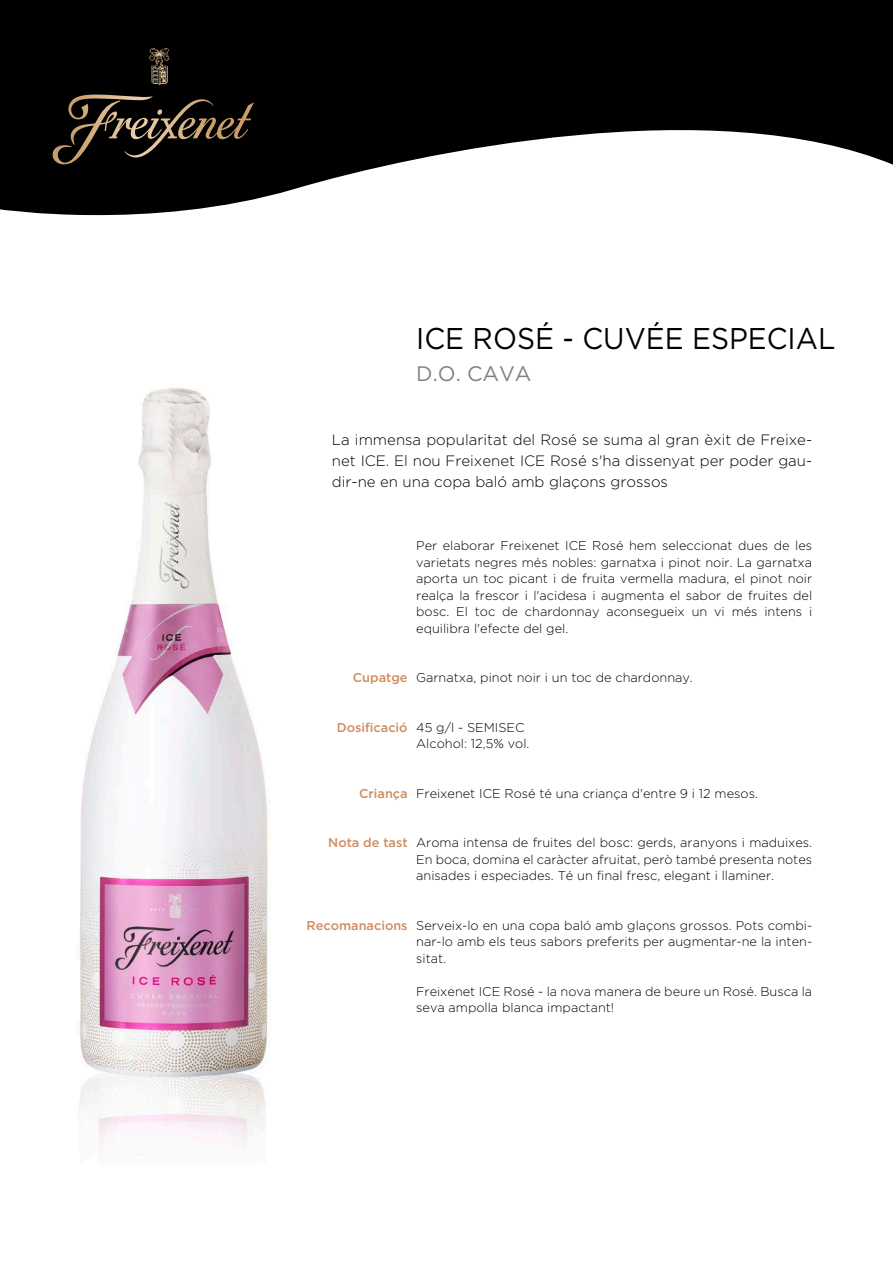
<style>
.page{position:relative;width:893px;height:1262px;background:#fff}
.page>*{position:absolute;margin:0;border:0;box-sizing:border-box;transform-origin:0 0}
.t1{font:30px "Gotham";color:#000;scale:.94 1}
.t2{font:21px "Gotham";color:#818181}
.t3{font:300 15px/21px "Gotham";color:#000;text-align:justify}
.t4{font:300 12.75px/16.5px "Gotham";color:#000;text-align:justify}
.t5{font:500 12.75px "Gotham";color:#cf8c5e}
</style>
<div class="page">
<img style="left:79px;top:388px;width:189px;height:758px">
<svg style="left:0;top:0;width:892px;height:216px;fill:#000"></svg>
<svg style="left:53px;top:95px;width:201px;height:73px;background:#241e16"></svg>
<svg style="left:148px;top:47px;width:22px;height:38px"></svg>
<h1 class="t1" style="left:416px;top:322px;width:447px">ICE ROSÉ - CUVÉE ESPECIAL</h1>
<h2 class="t2" style="left:416px;top:361px;width:117px">D.O. CAVA</h2>
<p class="t3" style="left:332px;top:428px;width:482px">La immensa popularitat del Rosé se suma al gran èxit de Freixe&shy;net ICE. El nou Freixenet ICE Rosé s'ha dissenyat per poder gau&shy;dir-ne en una copa baló amb glaçons grossos</p>
<p class="t5" style="left:353px;top:670px;width:56px">Cupatge</p>
<p class="t5" style="left:337px;top:720px;width:72px">Dosificació</p>
<p class="t5" style="left:359px;top:786px;width:50px">Criança</p>
<p class="t5" style="left:328px;top:835px;width:81px">Nota de tast</p>
<p class="t5" style="left:306px;top:918px;width:103px">Recomanacions</p>
<p class="t4" style="left:416px;top:537px;width:397px">Per elaborar Freixenet ICE Rosé hem seleccionat dues de les varietats negres més nobles: garnatxa i pinot noir. La garnatxa aporta un toc picant i de fruita vermella madura, el pinot noir realça la frescor i l'acidesa i augmenta el sabor de fruites del bosc. El toc de chardonnay aconsegueix un vi més intens i equilibra l'efecte del gel.</p>
<p class="t4" style="left:416px;top:669px;width:278px">Garnatxa, pinot noir i un toc de chardonnay.</p>
<p class="t4" style="left:416px;top:718px;width:115px">45 g/l - SEMISEC<br>Alcohol: 12,5% vol.</p>
<p class="t4" style="left:416px;top:784px;width:343px">Freixenet ICE Rosé té una criança d'entre 9 i 12 mesos.</p>
<p class="t4" style="left:416px;top:834px;width:397px">Aroma intensa de fruites del bosc: gerds, aranyons i maduixes.<br>En boca, domina el caràcter afruitat, però també presenta notes anisades i especiades. Té un final fresc, elegant i llaminer.</p>
<p class="t4" style="left:416px;top:916px;width:397px">Serveix-lo en una copa baló amb glaçons grossos. Pots combi&shy;nar-lo amb els teus sabors preferits per augmentar-ne la inten&shy;sitat.</p>
<p class="t4" style="left:416px;top:982px;width:397px">Freixenet ICE Rosé - la nova manera de beure un Rosé. Busca la seva ampolla blanca impactant!</p>
</div>
